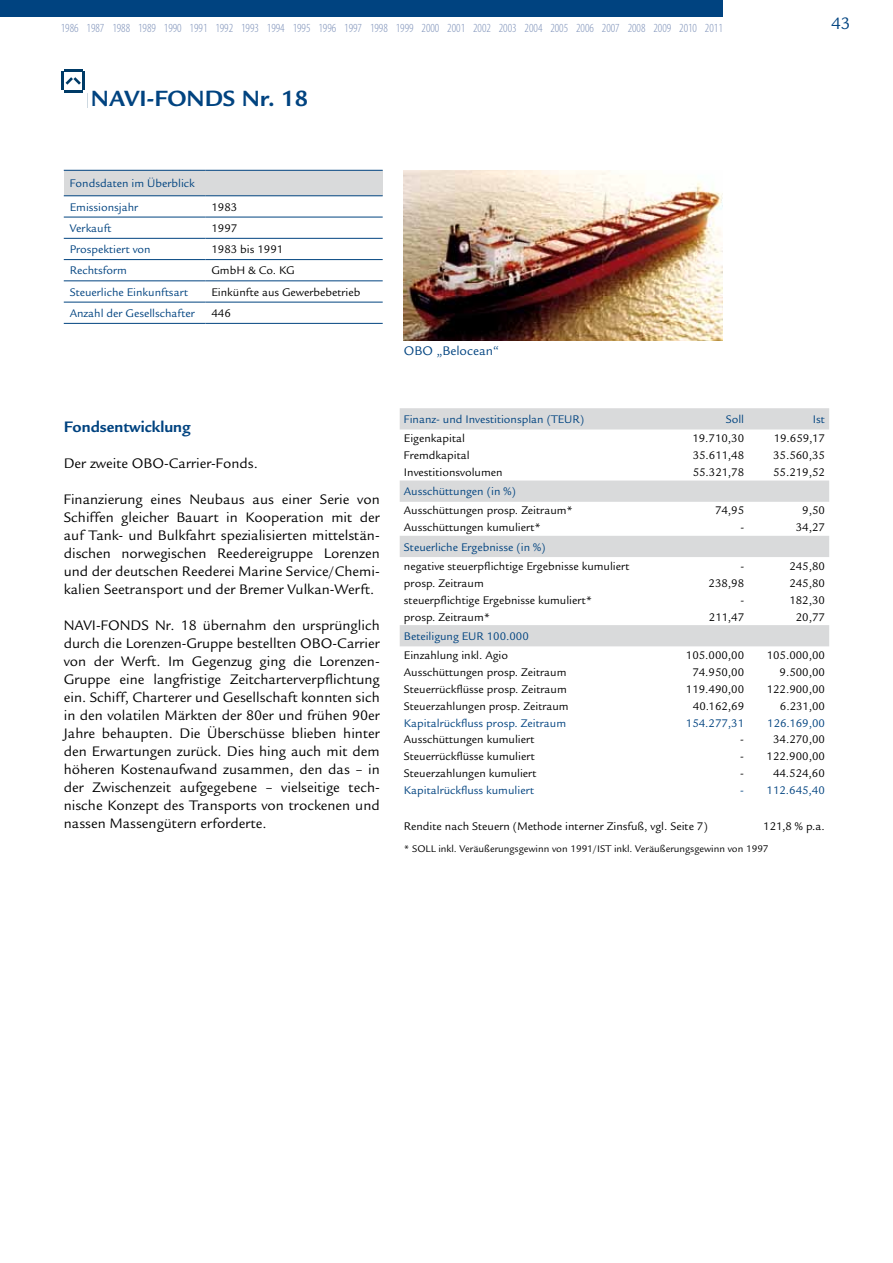
<style>
.page{position:relative;width:893px;height:1263px;background:#fff}
.page>*{position:absolute;margin:0;border:0;box-sizing:border-box;transform-origin:0 0}
.t1{font:700 24px "Legacy Sans Std";color:#004380}
.t2{font:18px "Legacy Sans Std";color:#004380}
.t3{font:700 16.5px "Legacy Sans Std";color:#004380}
.t4{font:15px/18px "Legacy Sans Std";color:#000;text-align:justify}
.t5{font:13.5px "Legacy Sans Std";color:#004380}
.t6{font:300 condensed 12.45px "Myriad Pro";color:#7c90b8}
.t7{font:12px "Legacy Sans Std";color:#000}
.t8{font:12px/23.4px "Legacy Sans Std";color:#004380}
.t9{font:10.5px "Legacy Sans Std";color:#000}
</style>
<div class="page">
<div style="left:0;top:0;width:723px;height:17px;background:#004380"></div>
<hr style="left:64px;top:90px;width:18px;height:3px;background:#003b67">
<hr style="left:61px;top:72px;width:3px;height:18px;background:#003b67">
<svg style="left:64px;top:69px;width:21px;height:21px"></svg>
<svg style="left:400px;top:408px;width:429px;height:238px"></svg>
<div style="left:64px;top:170px;width:319px;height:26px;background:#d9dadb"></div>
<hr style="left:64px;top:238px;width:142px;height:1px;background:#004380">
<hr style="left:206px;top:238px;width:177px;height:1px;background:#004380">
<hr style="left:64px;top:259px;width:142px;height:1px;background:#004380">
<hr style="left:206px;top:259px;width:177px;height:1px;background:#004380">
<hr style="left:64px;top:281px;width:142px;height:1px;background:#004380">
<hr style="left:206px;top:281px;width:177px;height:1px;background:#004380">
<hr style="left:64px;top:302px;width:142px;height:1px;background:#004380">
<hr style="left:206px;top:302px;width:177px;height:1px;background:#004380">
<hr style="left:64px;top:170px;width:142px;height:1px;background:#004380">
<hr style="left:206px;top:170px;width:177px;height:1px;background:#004380">
<hr style="left:64px;top:196px;width:142px;height:1px;background:#004380">
<hr style="left:206px;top:196px;width:177px;height:1px;background:#004380">
<hr style="left:64px;top:217px;width:142px;height:1px;background:#004380">
<hr style="left:206px;top:217px;width:177px;height:1px;background:#004380">
<hr style="left:64px;top:323px;width:142px;height:1px;background:#004380">
<hr style="left:206px;top:323px;width:177px;height:1px;background:#004380">
<img style="left:404px;top:170px;width:319px;height:170px">
<p class="t6" style="left:61px;top:21px;width:663px">1986 1987 1988 1989 1990 1991 1992 1993 1994 1995 1996 1997 1998 1999 2000 2001 2002 2003 2004 2005 2006 2007 2008 2009 2010 2011</p>
<p class="t2" style="left:831px;top:14px;width:21px">43</p>
<h1 class="t1" style="left:91px;top:85px;width:219px">NAVI-FONDS Nr. 18</h1>
<p class="t8" style="left:70px;top:172px;width:127px">Fondsdaten im Überblick<br>Emissionsjahr</p>
<p class="t7" style="left:212px;top:200px;width:27px">1983</p>
<p class="t8" style="left:70px;top:216px;width:43px">Verkauft</p>
<p class="t7" style="left:212px;top:221px;width:27px">1997</p>
<p class="t8" style="left:70px;top:238px;width:82px">Prospektiert von</p>
<p class="t7" style="left:212px;top:243px;width:73px">1983 bis 1991</p>
<p class="t8" style="left:70px;top:259px;width:59px">Rechtsform</p>
<p class="t7" style="left:212px;top:264px;width:85px">GmbH &amp; Co. KG</p>
<p class="t8" style="left:70px;top:280px;width:120px">Steuerliche Einkunftsart</p>
<p class="t7" style="left:212px;top:285px;width:150px">Einkünfte aus Gewerbebetrieb</p>
<p class="t8" style="left:70px;top:302px;width:127px">Anzahl der Gesellschafter</p>
<p class="t7" style="left:212px;top:306px;width:21px">446</p>
<p class="t3" style="left:64px;top:417px;width:128px">Fondsentwicklung</p>
<p class="t4" style="left:64px;top:454px;width:196px">Der zweite OBO-Carrier-Fonds.</p>
<p class="t4" style="left:64px;top:490px;width:317px">Finanzierung eines Neubaus aus einer Serie von Schiffen gleicher Bauart in Kooperation mit der auf Tank- und Bulkfahrt spezialisierten mittelstän&shy;dischen norwegischen Reedereigruppe Lorenzen und der deutschen Reederei Marine Service/Chemi&shy;kalien Seetransport und der Bremer Vulkan-Werft.</p>
<p class="t4" style="left:64px;top:616px;width:317px">NAVI-FONDS Nr. 18 übernahm den ursprünglich durch die Lorenzen-Gruppe bestellten OBO-Carrier von der Werft. Im Gegenzug ging die Lorenzen-Gruppe eine langfristige Zeitcharterverpflichtung ein. Schiff, Charterer und Gesellschaft konnten sich in den volatilen Märkten der 80er und frühen 90er Jahre behaupten. Die Überschüsse blieben hinter den Erwartungen zurück. Dies hing auch mit dem höheren Kostenaufwand zusammen, den das – in der Zwischenzeit aufgegebene – vielseitige tech&shy;nische Konzept des Transports von trockenen und nassen Massengütern erforderte.</p>
<p class="t5" style="left:404px;top:343px;width:97px">OBO „Belocean“</p>
<p class="t8" style="left:404px;top:408px;width:182px">Finanz- und Investitionsplan (TEUR)</p>
<p class="t8" style="left:726px;top:408px;width:20px">Soll</p>
<p class="t8" style="left:813px;top:408px;width:13px">Ist</p>
<p class="t7" style="left:404px;top:432px;width:63px">Eigenkapital</p>
<p class="t7" style="left:692px;top:432px;width:53px">19.710,30</p>
<p class="t7" style="left:774px;top:432px;width:53px">19.659,17</p>
<p class="t7" style="left:404px;top:449px;width:67px">Fremdkapital</p>
<p class="t7" style="left:693px;top:449px;width:53px">35.611,48</p>
<p class="t7" style="left:773px;top:449px;width:53px">35.560,35</p>
<p class="t7" style="left:404px;top:466px;width:100px">Investitionsvolumen</p>
<p class="t7" style="left:693px;top:466px;width:53px">55.321,78</p>
<p class="t7" style="left:773px;top:466px;width:53px">55.219,52</p>
<p class="t8" style="left:404px;top:480px;width:113px">Ausschüttungen (in %)</p>
<p class="t7" style="left:404px;top:504px;width:171px">Ausschüttungen prosp. Zeitraum*</p>
<p class="t7" style="left:715px;top:504px;width:31px">74,95</p>
<p class="t7" style="left:802px;top:504px;width:24px">9,50</p>
<p class="t7" style="left:404px;top:521px;width:138px">Ausschüttungen kumuliert*</p>
<p class="t7" style="left:740px;top:521px;width:5px">-</p>
<p class="t7" style="left:796px;top:521px;width:31px">34,27</p>
<p class="t8" style="left:404px;top:535px;width:143px">Steuerliche Ergebnisse (in %)</p>
<p class="t7" style="left:404px;top:559px;width:227px">negative steuerpflichtige Ergebnisse kumuliert</p>
<p class="t7" style="left:740px;top:559px;width:5px">-</p>
<p class="t7" style="left:789px;top:559px;width:37px">245,80</p>
<p class="t7" style="left:404px;top:576px;width:81px">prosp. Zeitraum</p>
<p class="t7" style="left:709px;top:576px;width:37px">238,98</p>
<p class="t7" style="left:789px;top:576px;width:37px">245,80</p>
<p class="t7" style="left:404px;top:593px;width:190px">steuerpflichtige Ergebnisse kumuliert*</p>
<p class="t7" style="left:740px;top:593px;width:5px">-</p>
<p class="t7" style="left:789px;top:593px;width:37px">182,30</p>
<p class="t7" style="left:404px;top:610px;width:88px">prosp. Zeitraum*</p>
<p class="t7" style="left:709px;top:610px;width:37px">211,47</p>
<p class="t7" style="left:796px;top:610px;width:31px">20,77</p>
<p class="t8" style="left:404px;top:624px;width:126px">Beteiligung EUR 100.000</p>
<p class="t7" style="left:404px;top:648px;width:106px">Einzahlung inkl. Agio</p>
<p class="t7" style="left:686px;top:648px;width:60px">105.000,00</p>
<p class="t7" style="left:767px;top:648px;width:60px">105.000,00</p>
<p class="t7" style="left:404px;top:665px;width:164px">Ausschüttungen prosp. Zeitraum</p>
<p class="t7" style="left:692px;top:665px;width:53px">74.950,00</p>
<p class="t7" style="left:780px;top:665px;width:47px">9.500,00</p>
<p class="t7" style="left:404px;top:682px;width:164px">Steuerrückflüsse prosp. Zeitraum</p>
<p class="t7" style="left:686px;top:682px;width:60px">119.490,00</p>
<p class="t7" style="left:767px;top:682px;width:60px">122.900,00</p>
<p class="t7" style="left:404px;top:699px;width:166px">Steuerzahlungen prosp. Zeitraum</p>
<p class="t7" style="left:693px;top:699px;width:53px">40.162,69</p>
<p class="t7" style="left:780px;top:699px;width:46px">6.231,00</p>
<p class="t8" style="left:404px;top:712px;width:164px">Kapitalrückfluss prosp. Zeitraum</p>
<p class="t8" style="left:686px;top:712px;width:60px">154.277,31</p>
<p class="t8" style="left:767px;top:712px;width:59px">126.169,00</p>
<p class="t7" style="left:404px;top:733px;width:132px">Ausschüttungen kumuliert</p>
<p class="t7" style="left:740px;top:733px;width:5px">-</p>
<p class="t7" style="left:773px;top:733px;width:53px">34.270,00</p>
<p class="t7" style="left:404px;top:749px;width:132px">Steuerrückflüsse kumuliert</p>
<p class="t7" style="left:740px;top:749px;width:86px">- 122.900,00</p>
<p class="t7" style="left:404px;top:766px;width:134px">Steuerzahlungen kumuliert</p>
<p class="t7" style="left:740px;top:766px;width:5px">-</p>
<p class="t7" style="left:773px;top:766px;width:53px">44.524,60</p>
<p class="t8" style="left:404px;top:779px;width:132px">Kapitalrückfluss kumuliert</p>
<p class="t8" style="left:740px;top:779px;width:86px">- 112.645,40</p>
<p class="t7" style="left:404px;top:819px;width:305px">Rendite nach Steuern (Methode interner Zinsfuß, vgl. Seite 7)</p>
<p class="t7" style="left:763px;top:819px;width:63px">121,8 % p.a.</p>
<p class="t9" style="left:404px;top:843px;width:366px">* SOLL inkl. Veräußerungsgewinn von 1991/IST inkl. Veräußerungsgewinn von 1997</p>
</div>
